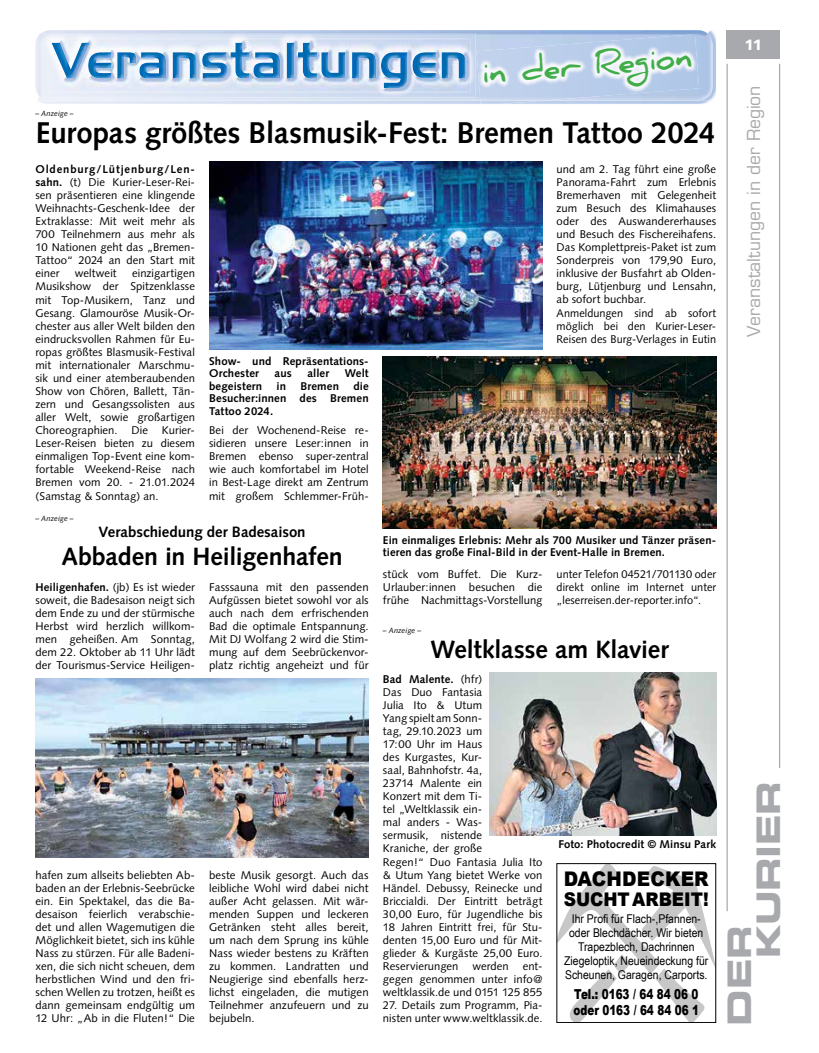
<style>
.page{position:relative;width:819px;height:1053px;background:#fff}
.page>*{position:absolute;margin:0;border:0;box-sizing:border-box;transform-origin:0 0}
.t1{font:32.5px/28.9px "Eurostile LT Std Bold Ex 2";letter-spacing:-.01em;color:#a7a9ac}
.t2{font:700 31.12px "Daniel";color:#41ad49}
.t3{font:700 30px "Syntax LT Std";letter-spacing:-.005em;color:#000}
.t4{font:700 25px "Syntax LT Std";letter-spacing:-.01em;color:#000}
.t5{font:900 20.12px "Arial";letter-spacing:.01em;color:#000;scale:.92 1}
.t6{font:900 18.88px "Arial";color:#000;scale:.9 1}
.t7{font:17.5px "Eurostile LT Std";letter-spacing:-.005em;color:#a7a9ac}
.t8{font:700 15px "Syntax LT Std";letter-spacing:-.005em;color:#000}
.t9{font:900 15px "Syntax LT Std";color:#fff}
.t10{font:900 13.75px/16.5px "Arial";color:#000;scale:.76 1}
.t11{font:12.12px/14.1px "Arial Narrow";color:#000;text-align:center;scale:1.05 1}
.t12{font:11.25px/13px "Syntax";letter-spacing:.005em;color:#000;text-align:justify}
.t13{font:700 11.25px/12.5px "Syntax LT Std";letter-spacing:.01em;color:#000}
.t14{font:italic 7.5px "Syntax LT Std";letter-spacing:.015em;color:#000}
.s1{font-weight:700}
</style>
<div class="page">
<hr style="left:726px;top:64px;width:1px;height:847px;background:#939598">
<hr style="left:779px;top:64px;width:1px;height:703px;background:#939598">
<div style="left:726px;top:30px;width:54px;height:29px;background:#a7a9ac"></div>
<svg style="left:558px;top:865px;width:156px;height:155px"></svg>
<img style="left:39px;top:30px;width:677px;height:74px">
<img style="left:711px;top:39px;width:1px;height:53px">
<img style="left:35px;top:42px;width:1px;height:46px">
<img style="left:36px;top:37px;width:2px;height:57px">
<img style="left:38px;top:30px;width:672px;height:71px">
<img style="left:42px;top:33px;width:433px;height:65px">
<img style="left:58px;top:39px;width:408px;height:53px">
<img style="left:58px;top:43px;width:407px;height:45px">
<img style="left:480px;top:102px;width:63px;height:2px">
<img style="left:480px;top:101px;width:63px;height:1px">
<img style="left:476px;top:34px;width:223px;height:67px">
<img style="left:383px;top:356px;width:333px;height:172px">
<img style="left:209px;top:161px;width:333px;height:188px">
<img style="left:36px;top:678px;width:333px;height:179px">
<img style="left:489px;top:672px;width:227px;height:163px">
<p class="t14" style="left:35px;top:109px;width:40px">– Anzeige –</p>
<p class="t2" style="left:481px;top:53px;width:212px;rotate:-4deg">in der Region</p>
<p class="t3" style="left:36px;top:115px;width:681px">Europas größtes Blasmusik-Fest: Bremen Tattoo 2024</p>
<p class="t12" style="left:35px;top:162px;width:161px"><span class="s1">Oldenburg/Lütjenburg/Len&shy;sahn.</span> (t) Die Kurier-Leser-Rei&shy;sen präsentieren eine klingende Weihnachts-Geschenk-Idee der Extraklasse: Mit weit mehr als 700 Teilnehmern aus mehr als 10 Nationen geht das „Bremen-Tattoo“ 2024 an den Start mit einer</p>
<p class="t12" style="left:75px;top:267px;width:43px">weltweit</p>
<p class="t12" style="left:35px;top:267px;width:161px;text-indent:97px">einzigartigen Musikshow der Spitzenklasse mit Top-Musikern, Tanz und Gesang. Glamouröse Musik-Or&shy;chester aus aller Welt bilden den eindrucksvollen Rahmen für Eu&shy;ropas größtes Blasmusik-Festival mit internationaler Marschmu&shy;sik und einer atemberaubenden Show von Chören, Ballett, Tän&shy;zern und Gesangssolisten aus aller Welt, sowie großartigen Choreographien. Die Kurier-Leser-Reisen bieten zu diesem einmaligen Top-Event eine kom&shy;fortable Weekend-Reise nach Bremen vom 20. - 21.01.2024 (Samstag &amp; Sonntag) an.</p>
<p class="t14" style="left:35px;top:514px;width:40px">– Anzeige –</p>
<p class="t13" style="left:209px;top:355px;width:161px">Show- und Repräsentations-<br>Orchester</p>
<p class="t13" style="left:274px;top:367px;width:19px">aus</p>
<p class="t13" style="left:307px;top:367px;width:23px">aller</p>
<p class="t13" style="left:345px;top:367px;width:25px">Welt</p>
<p class="t13" style="left:209px;top:380px;width:161px;text-align:justify;text-indent:144px">die Besucher:innen des Bremen Tattoo 2024.</p>
<p class="t13" style="left:209px;top:380px;width:54px">begeistern</p>
<p class="t13" style="left:276px;top:380px;width:11px">in</p>
<p class="t13" style="left:300px;top:380px;width:40px">Bremen</p>
<p class="t12" style="left:209px;top:424px;width:161px">Bei der Wochenend-Reise re&shy;sidieren unsere Leser:innen in Bremen ebenso super-zentral wie auch komfortabel im Hotel in Best-Lage direkt am Zentrum mit großem Schlemmer-Früh-</p>
<p class="t8" style="left:99px;top:523px;width:208px">Verabschiedung der Badesaison</p>
<p class="t4" style="left:61px;top:542px;width:283px">Abbaden in Heiligenhafen</p>
<p class="t12" style="left:35px;top:580px;width:161px"><span class="s1">Heiligenhafen.</span> (jb) Es ist wieder soweit, die Badesaison neigt sich dem Ende zu und der stürmische Herbst wird herzlich willkom&shy;men geheißen. Am Sonntag, dem 22. Oktober ab 11 Uhr lädt der Tourismus-Service Heiligen-</p>
<p class="t12" style="left:209px;top:580px;width:161px">Fasssauna mit den passenden Aufgüssen bietet sowohl vor als auch nach dem erfrischenden Bad die optimale Entspannung.<br>Mit DJ Wolfang 2 wird die Stim&shy;mung auf dem Seebrückenvor&shy;platz richtig angeheizt und für</p>
<p class="t12" style="left:35px;top:868px;width:161px">hafen zum allseits beliebten Ab&shy;baden an der Erlebnis-Seebrücke ein. Ein Spektakel, das die Ba&shy;desaison feierlich verabschie&shy;det und allen Wagemutigen die Möglichkeit bietet, sich ins kühle Nass zu stürzen. Für alle Badeni&shy;xen, die sich nicht scheuen, dem herbstlichen Wind und den fri&shy;schen Wellen zu trotzen, heißt es dann gemeinsam endgültig um 12 Uhr: „Ab in die Fluten!“ Die</p>
<p class="t12" style="left:209px;top:868px;width:161px">beste Musik gesorgt. Auch das leibliche Wohl wird dabei nicht außer Acht gelassen. Mit wär&shy;menden Suppen und leckeren Getränken steht alles bereit, um nach dem Sprung ins kühle Nass wieder bestens zu Kräften zu kommen. Landratten und Neugierige sind ebenfalls herz&shy;lichst eingeladen, die mutigen Teilnehmer anzufeuern und zu bejubeln.</p>
<p class="t12" style="left:556px;top:162px;width:161px;text-align:left">und am 2. Tag führt eine große<br>Panorama-Fahrt zum Erlebnis<br>Bremerhaven mit Gelegenheit zum Besuch des Klimahauses oder des Auswandererhauses und Besuch des Fischereihafens.<br>Das Komplettpreis-Paket ist zum<br>Sonderpreis von 179,90 Euro, inklusive der Busfahrt ab Olden&shy;burg, Lütjenburg und Lensahn, ab sofort buchbar.<br>Anmeldungen sind ab sofort möglich bei den Kurier-Leser-<br>Reisen des Burg-Verlages in Eutin</p>
<p class="t13" style="left:383px;top:533px;width:335px">Ein einmaliges Erlebnis: Mehr als 700 Musiker und Tänzer präsen&shy;tieren das große Final-Bild in der Event-Halle in Bremen.</p>
<p class="t12" style="left:383px;top:567px;width:161px">stück vom Buffet. Die Kurz-Urlauber:innen besuchen die frühe Nachmittags-Vorstellung</p>
<p class="t14" style="left:383px;top:626px;width:40px">– Anzeige –</p>
<p class="t12" style="left:556px;top:567px;width:161px">unter Telefon 04521/701130 oder direkt online im Internet unter „leserreisen.der-reporter.info“.</p>
<p class="t4" style="left:430px;top:634px;width:240px">Weltklasse am Klavier</p>
<p class="t12" style="left:383px;top:672px;width:161px;text-align:left"><span class="s1">Bad Malente.</span> (hfr)<br>Das Duo Fantasia<br>Julia Ito &amp; Utum<br>Yang spielt am Sonn-<br>tag, 29.10.2023 um<br>17:00 Uhr im Haus<br>des Kurgastes, Kur-<br>saal, Bahnhofstr. 4a,<br>23714 Malente ein<br>Konzert mit dem Ti-<br>tel „Weltklassik ein-<br>mal anders - Was-<br>sermusik, nistende<br>Kraniche, der große<br>Regen!“ Duo Fantasia Julia Ito &amp; Utum Yang bietet Werke von<br>Händel. Debussy, Reinecke und<br>Briccialdi. Der Eintritt beträgt<br>30,00 Euro, für Jugendliche bis<br>18 Jahren Eintritt frei, für Stu&shy;denten 15,00 Euro und für Mit&shy;glieder &amp; Kurgäste 25,00 Euro.<br>Reservierungen werden ent&shy;gegen genommen unter info@ weltklassik.de und 0151 125 855</p>
<p class="t12" style="left:383px;top:998px;width:161px">27. Details zum Programm, Pia&shy;nisten unter www.weltklassik.de.</p>
<p class="t13" style="left:558px;top:838px;width:159px">Foto: Photocredit © Minsu Park</p>
<p class="t5" style="left:563px;top:863px;width:159px">DACHDECKER</p>
<p class="t6" style="left:563px;top:885px;width:163px">SUCHT ARBEIT!</p>
<p class="t11" style="left:564px;top:910px;width:139px">Ihr Profi für Flach-,Pfannen&shy;oder Blechdächer. Wir bieten<br>Trapezblech, Dachrinnen<br>Ziegeloptik, Neueindeckung für<br>Scheunen, Garagen, Carports.</p>
<p class="t10" style="left:573px;top:984px;width:167px">Tel.: 0163 / 64 84 06 0 oder 0163 / 64 84 06 1</p>
<p class="t9" style="left:744px;top:36px;width:20px">11</p>
<p class="t7" style="left:743px;top:336px;width:252px;rotate:-90deg">Veranstaltungen in der Region</p>
<p class="t1" style="left:724px;top:958px;width:179px;text-indent:-67px;rotate:-90deg">DER<br>KURIER</p>
</div>
